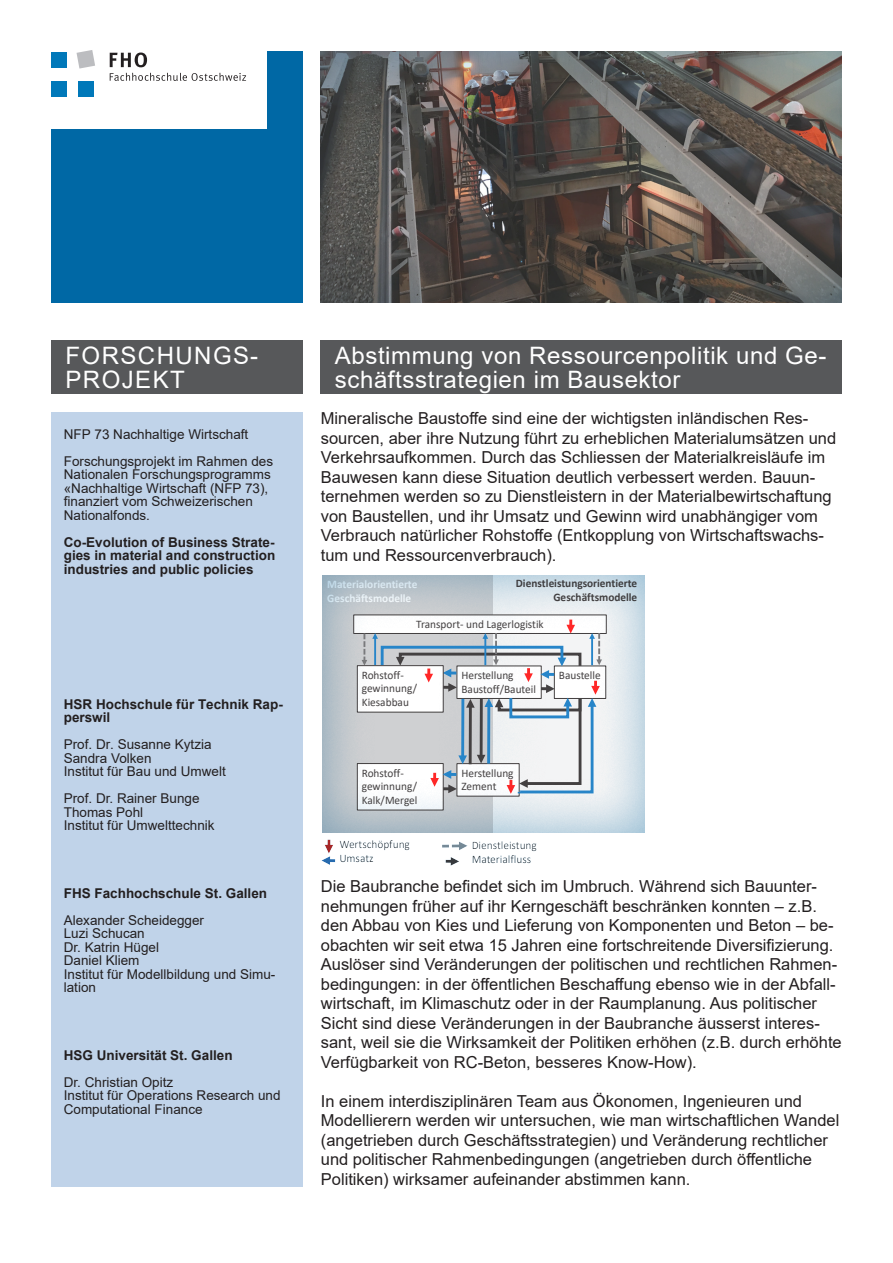
<style>
.page{position:relative;width:893px;height:1263px;background:#fff}
.page>*{position:absolute;margin:0;border:0;box-sizing:border-box;transform-origin:0 0}
.Themen_Überschrift{font:24px/24px "Arial";letter-spacing:.025em;color:#fff}
.Themen_Überschrift-2{font:24px/24px "Arial";letter-spacing:.06em;color:#fff}
.t1{font:16.5px/19.5px "Arial";color:#231f20}
.t2{font:13.5px/13.5px "Arial";color:#231f20}
.t3{font:700 13.5px/13.5px "Arial";color:#231f20;text-align:justify}
.t4{font:11.55px/13.8px "Calibri";color:#231f20}
.t5{font:700 11.55px/13.8px "Calibri";color:#231f20;text-align:right}
.t6{font:700 11.55px/13.8px "Calibri";color:#fff}
</style>
<div class="page">
<div style="left:51px;top:51px;width:251px;height:251px;background:#0068a5"></div>
<div style="left:8px;top:38px;width:259px;height:91px;background:#fff"></div>
<div style="left:320px;top:50px;width:522px;height:254px;background:#0068a5;opacity:.49"></div>
<div style="left:51px;top:52px;width:16px;height:16px;background:#0078b9"></div>
<svg style="left:77px;top:50px;width:18px;height:19px"></svg>
<div style="left:51px;top:81px;width:16px;height:16px;background:#0078b9"></div>
<div style="left:78px;top:81px;width:16px;height:16px;background:#0078b9"></div>
<svg style="left:110px;top:53px;width:37px;height:14px"></svg>
<svg style="left:110px;top:73px;width:136px;height:8px"></svg>
<div style="left:51px;top:412px;width:251px;height:774px;background:#c0d3e9"></div>
<div style="left:51px;top:340px;width:251px;height:54px;background:#57585a"></div>
<div style="left:321px;top:340px;width:521px;height:54px;background:#57585a"></div>
<div style="left:320px;top:572px;width:333px;height:298px;background:#0068a5;opacity:.49"></div>
<p class="Themen_Überschrift-2" style="left:65px;top:344px;width:194px">FORSCHUNGS-<br>PROJEKT</p>
<p class="Themen_Überschrift" style="left:335px;top:344px;width:493px">Abstimmung von Ressourcenpolitik und Ge&shy;schäftsstrategien im Bausektor</p>
<p class="t2" style="left:64px;top:427px;width:186px">NFP 73 Nachhaltige Wirtschaft</p>
<p class="t2" style="left:64px;top:454px;width:211px">Forschungsprojekt im Rahmen des<br>Nationalen Forschungsprogramms «Nachhaltige Wirtschaft (NFP 73), finanziert vom Schweizerischen<br>Nationalfonds.</p>
<p class="t3" style="left:64px;top:535px;width:213px">Co-Evolution of Business Strate&shy;gies in material and construction industries and public policies</p>
<p class="t3" style="left:64px;top:697px;width:221px">HSR Hochschule für Technik Rap&shy;perswil</p>
<p class="t2" style="left:64px;top:737px;width:149px">Prof. Dr. Susanne Kytzia</p>
<p class="t2" style="left:64px;top:751px;width:89px">Sandra Volken</p>
<p class="t2" style="left:64px;top:764px;width:164px">Institut für Bau und Umwelt</p>
<p class="t2" style="left:64px;top:791px;width:137px">Prof. Dr. Rainer Bunge</p>
<p class="t2" style="left:64px;top:805px;width:81px">Thomas Pohl</p>
<p class="t2" style="left:64px;top:818px;width:152px">Institut für Umwelttechnik</p>
<p class="t3" style="left:64px;top:886px;width:205px">FHS Fachhochschule St. Gallen</p>
<p class="t2" style="left:64px;top:913px;width:142px">Alexander Scheidegger</p>
<p class="t2" style="left:64px;top:926px;width:83px">Luzi Schucan</p>
<p class="t2" style="left:64px;top:940px;width:97px">Dr. Katrin Hügel</p>
<p class="t2" style="left:64px;top:953px;width:77px">Daniel Kliem</p>
<p class="t2" style="left:64px;top:967px;width:213px">Institut für Modellbildung und Simu&shy;lation</p>
<p class="t3" style="left:64px;top:1048px;width:170px">HSG Universität St. Gallen</p>
<p class="t2" style="left:64px;top:1075px;width:111px">Dr. Christian Opitz</p>
<p class="t2" style="left:64px;top:1088px;width:218px">Institut für Operations Research und<br>Computational Finance</p>
<p class="t1" style="left:321px;top:409px;width:517px">Mineralische Baustoffe sind eine der wichtigsten inländischen Res&shy;sourcen, aber ihre Nutzung führt zu erheblichen Materialumsätzen und Verkehrsaufkommen. Durch das Schliessen der Materialkreisläufe im Bauwesen kann diese Situation deutlich verbessert werden. Bauun&shy;ternehmen werden so zu Dienstleistern in der Materialbewirtschaftung von Baustellen, und ihr Umsatz und Gewinn wird unabhängiger vom Verbrauch natürlicher Rohstoffe (Entkopplung von Wirtschaftswachs&shy;tum und Ressourcenverbrauch).</p>
<p class="t6" style="left:327px;top:577px;width:92px">Materialorientierte<br>Geschäftsmodelle</p>
<p class="t5" style="left:516px;top:576px;width:123px">Dienstleistungsorientierte<br>Geschäftsmodelle</p>
<p class="t4" style="left:416px;top:617px;width:129px">Transport- und Lagerlogistik</p>
<p class="t4" style="left:362px;top:668px;width:57px">Rohstoff&shy;gewinnung/<br>Kiesabbau</p>
<p class="t4" style="left:461px;top:668px;width:54px">Herstellung</p>
<p class="t4" style="left:559px;top:668px;width:43px">Baustelle</p>
<p class="t4" style="left:461px;top:682px;width:76px">Baustoff/Bauteil</p>
<p class="t4" style="left:362px;top:765px;width:57px">Rohstoff&shy;gewinnung/<br>Kalk/Mergel</p>
<p class="t4" style="left:461px;top:766px;width:54px">Herstellung<br>Zement</p>
<p class="t4" style="left:339px;top:837px;width:72px">Wertschöpfung<br>Umsatz</p>
<p class="t4" style="left:472px;top:838px;width:67px">Dienstleistung<br>Materialfluss</p>
<p class="t1" style="left:321px;top:877px;width:522px">Die Baubranche befindet sich im Umbruch. Während sich Bauunter&shy;nehmungen früher auf ihr Kerngeschäft beschränken konnten – z.B. den Abbau von Kies und Lieferung von Komponenten und Beton – be&shy;obachten wir seit etwa 15 Jahren eine fortschreitende Diversifizierung.<br>Auslöser sind Veränderungen der politischen und rechtlichen Rahmen&shy;bedingungen: in der öffentlichen Beschaffung ebenso wie in der Abfall&shy;wirtschaft, im Klimaschutz oder in der Raumplanung. Aus politischer Sicht sind diese Veränderungen in der Baubranche äusserst interes&shy;sant, weil sie die Wirksamkeit der Politiken erhöhen (z.B. durch erhöhte Verfügbarkeit von RC-Beton, besseres Know-How).</p>
<p class="t1" style="left:321px;top:1091px;width:520px">In einem interdisziplinären Team aus Ökonomen, Ingenieuren und Modellierern werden wir untersuchen, wie man wirtschaftlichen Wandel (angetrieben durch Geschäftsstrategien) und Veränderung rechtlicher und politischer Rahmenbedingungen (angetrieben durch öffentliche Politiken) wirksamer aufeinander abstimmen kann.</p>
</div>
